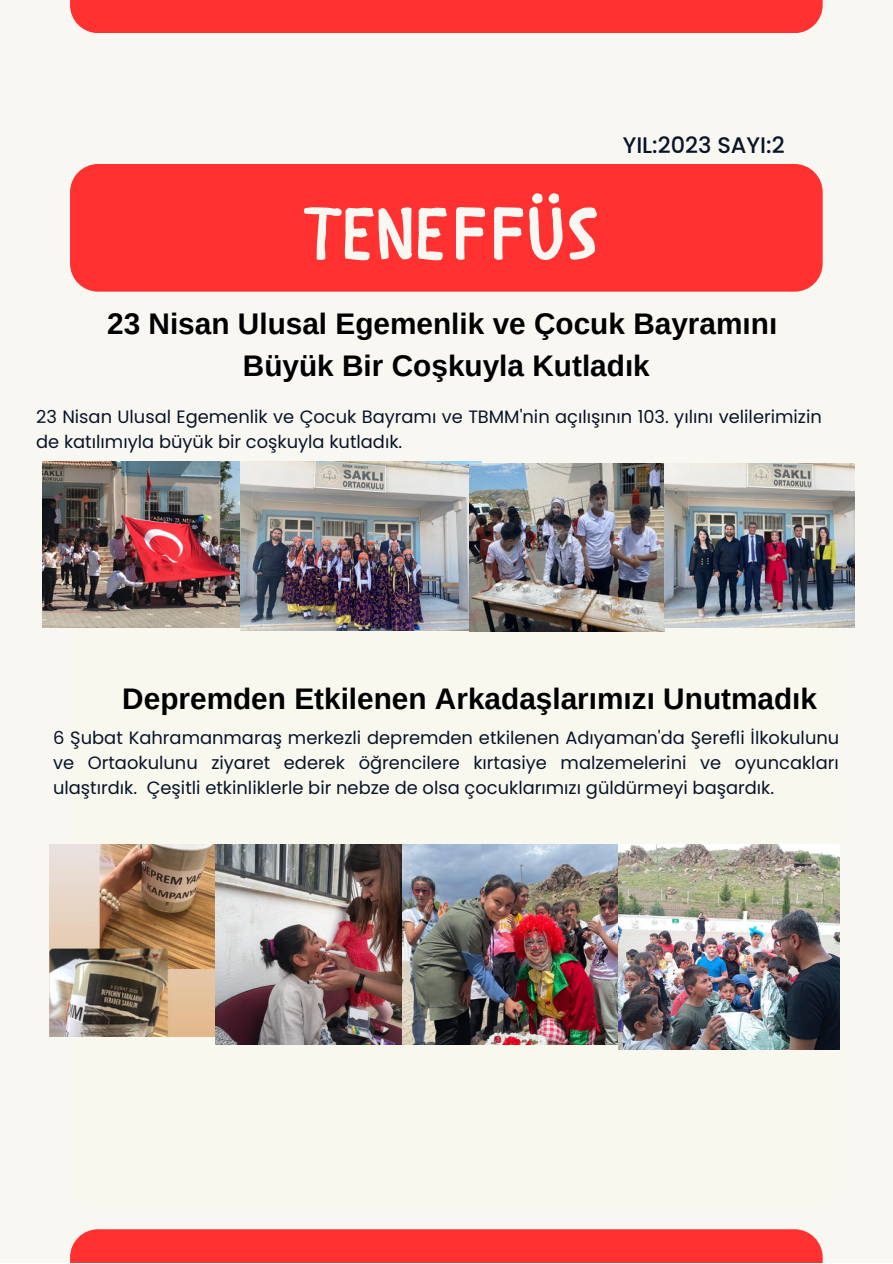
<style>
.page{position:relative;width:893px;height:1264px;background:#fff}
.page>*{position:absolute;margin:0;border:0;box-sizing:border-box;transform-origin:0 0}
.t1{font:75px "CHILDRENONE";letter-spacing:.045em;color:#f8f7f2}
.t2{font:700 29.7px "Arimo";color:#000}
.t3{font:500 22.5px "Poppins";color:#081427}
.t4{font:17.85px/24.8px "Poppins";color:#081427}
</style>
<div class="page">
<div style="left:0;top:0;width:892px;height:1262px;background:#f8f7f2"></div>
<div style="left:70px;top:164px;width:752px;height:127px;background:#ff3131;border-radius:28px"></div>
<div style="left:70px;top:1229px;width:752px;height:33px;background:#ff3131"></div>
<div style="left:70px;top:0;width:752px;height:33px;background:#ff3131"></div>
<img style="left:42px;top:461px;width:199px;height:166px">
<img style="left:241px;top:461px;width:240px;height:170px">
<img style="left:469px;top:463px;width:195px;height:168px">
<img style="left:664px;top:463px;width:190px;height:164px">
<img style="left:49px;top:844px;width:166px;height:192px">
<img style="left:215px;top:844px;width:402px;height:200px">
<img style="left:618px;top:844px;width:221px;height:205px">
<p class="t1" style="left:306px;top:168px;width:293px">TENEFFÜS</p>
<p class="t3" style="left:622px;top:130px;width:163px">YIL:2023 SAYI:2</p>
<p class="t2" style="left:107px;top:307px;width:671px">23 Nisan Ulusal Egemenlik ve Çocuk Bayramını</p>
<p class="t2" style="left:243px;top:349px;width:408px">Büyük Bir Coşkuyla Kutladık</p>
<p class="t4" style="left:36px;top:405px;width:787px">23 Nisan Ulusal Egemenlik ve Çocuk Bayramı ve TBMM'nin açılışının 103. yılını velilerimizin de katılımıyla büyük bir coşkuyla kutladık.</p>
<p class="t2" style="left:122px;top:682px;width:696px">Depremden Etkilenen Arkadaşlarımızı Unutmadık</p>
<p class="t4" style="left:53px;top:725px;width:787px;text-align:justify">6 Şubat Kahramanmaraş merkezli depremden etkilenen Adıyaman'da Şerefli İlkokulunu ve Ortaokulunu ziyaret ederek öğrencilere kırtasiye malzemelerini ve oyuncakları ulaştırdık. Çeşitli etkinliklerle bir nebze de olsa çocuklarımızı güldürmeyi başardık.</p>
</div>
